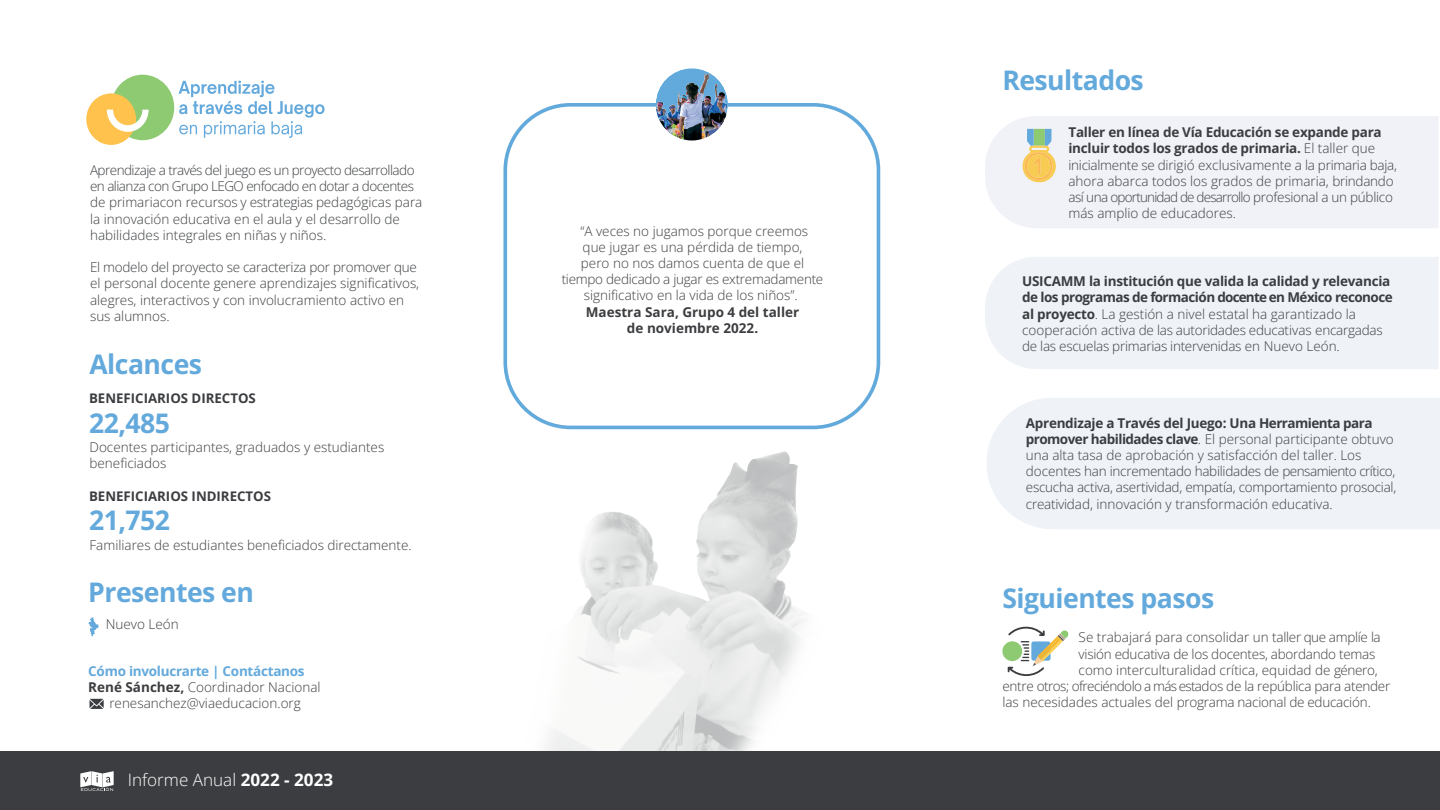
<style>
.page{position:relative;width:1440px;height:810px;background:#fff}
.page>*{position:absolute;margin:0;border:0;box-sizing:border-box;transform-origin:0 0}
.t1{font:700 27px "Open Sans";letter-spacing:-.02em;color:#63a9dc}
.t2{font:300 17.1px "Open Sans";color:#fff}
.t3{font:300 13.5px/16.2px "Open Sans";color:#3b3d40}
.t4{font:300 13.5px/16.2px "Open Sans";letter-spacing:-.02em;color:#3b3d40}
.t5{font:700 13.5px/16.2px "Open Sans";color:#3b3d40;text-align:center}
.t6{font:700 13.5px "Open Sans";letter-spacing:-.02em;color:#63a9dc}
.t7{font:700 13.27px "Open Sans";color:#3b3d40}
.s1{font-weight:700}
</style>
<div class="page">
<div style="left:985px;top:116px;width:453px;height:112px;background:#f1f2f8"></div>
<div style="left:985px;top:257px;width:453px;height:112px;background:#eff3f8"></div>
<div style="left:987px;top:398px;width:453px;height:131px;background:#eff3f8"></div>
<svg style="left:1002px;top:641px;width:20px;height:20px"></svg>
<svg style="left:1008px;top:626px;width:61px;height:50px"></svg>
<svg style="left:1022px;top:129px;width:35px;height:53px"></svg>
<svg style="left:88px;top:617px;width:11px;height:19px"></svg>
<div style="left:503px;top:103px;width:377px;height:326px;border:4px solid #62a9dc;border-radius:65px"></div>
<img style="left:636px;top:451px;width:162px;height:301px">
<img style="left:683px;top:503px;width:306px;height:249px">
<img style="left:366px;top:412px;width:270px;height:340px">
<div style="left:0;top:752px;width:1440px;height:58px;background:#3b3d40"></div>
<svg style="left:80px;top:771px;width:34px;height:20px"></svg>
<div style="left:111px;top:75px;width:63px;height:65px;background:#8eca72;border-radius:50%"></div>
<div style="left:86px;top:93px;width:50px;height:52px;background:#fec24d;border-radius:50%"></div>
<svg style="left:107px;top:110px;width:42px;height:22px"></svg>
<svg style="left:179px;top:81px;width:146px;height:57px"></svg>
<img style="left:656px;top:68px;width:72px;height:72px;border-radius:36px">
<svg style="left:90px;top:699px;width:14px;height:10px"></svg>
<p class="t4" style="left:90px;top:162px;width:334px">Aprendizaje a través del juego es un proyecto desarrollado en alianza con Grupo LEGO enfocado en dotar a docentes de primariacon recursos y estrategias pedagógicas para la innovación educativa en el aula y el desarrollo de habilidades integrales en niñas y niños.</p>
<p class="t3" style="left:90px;top:259px;width:331px">El modelo del proyecto se caracteriza por promover que el personal docente genere aprendizajes significativos, alegres, interactivos y con involucramiento activo en sus alumnos.</p>
<h1 class="t1" style="left:90px;top:345px;width:114px">Alcances</h1>
<p class="t7" style="left:89px;top:389px;width:168px">BENEFICIARIOS DIRECTOS</p>
<h1 class="t1" style="left:89px;top:404px;width:83px">22,485</h1>
<p class="t3" style="left:90px;top:438px;width:296px">Docentes participantes, graduados y estudiantes beneficiados</p>
<p class="t7" style="left:89px;top:487px;width:184px">BENEFICIARIOS INDIRECTOS</p>
<h1 class="t1" style="left:89px;top:502px;width:83px">21,752</h1>
<p class="t3" style="left:90px;top:536px;width:324px">Familiares de estudiantes beneficiados directamente.</p>
<h1 class="t1" style="left:88px;top:574px;width:167px">Presentes en</h1>
<p class="t3" style="left:106px;top:615px;width:75px">Nuevo León</p>
<p class="t6" style="left:88px;top:661px;width:218px">Cómo involucrarte | Contáctanos</p>
<p class="t3" style="left:88px;top:679px;width:234px"><span class="s1">René Sánchez,</span> Coordinador Nacional</p>
<p class="t3" style="left:109px;top:695px;width:193px">renesanchez@viaeducacion.org</p>
<p class="t2" style="left:128px;top:768px;width:207px">Informe Anual <span class="s1">2022 - 2023</span></p>
<p class="t3" style="left:562px;top:222px;width:263px;text-align:center">“A veces no jugamos porque creemos<br>que jugar es una pérdida de tiempo,<br>pero no nos damos cuenta de que el tiempo dedicado a jugar es extremadamente significativo en la vida de los niños”.</p>
<p class="t5" style="left:586px;top:303px;width:215px">Maestra Sara, Grupo 4 del taller de noviembre 2022.</p>
<h1 class="t1" style="left:1002px;top:62px;width:143px">Resultados</h1>
<p class="t4" style="left:1068px;top:124px;width:330px"><span class="s1">Taller en línea de Vía Educación se expande para incluir todos los grados de primaria.</span> El taller que inicialmente se dirigió exclusivamente a la primaria baja, ahora abarca todos los grados de primaria, brindando así una oportunidad de desarrollo profesional a un público más amplio de educadores.</p>
<p class="t3" style="left:1022px;top:273px;width:372px"><span class="s1">USICAMM la institución que valida la calidad y relevancia de los programas de formación docente en México reconoce al proyecto</span>. La gestión a nivel estatal ha garantizado la cooperación activa de las autoridades educativas encargadas de las escuelas primarias intervenidas en Nuevo León.</p>
<p class="t3" style="left:1026px;top:414px;width:372px"><span class="s1">Aprendizaje a Través del Juego: Una Herramienta para promover habilidades clave</span>. El personal participante obtuvo una alta tasa de aprobación y satisfacción del taller. Los docentes han incrementado habilidades de pensamiento crítico, escucha activa, asertividad, empatía, comportamiento prosocial, creatividad, innovación y transformación educativa.</p>
<h1 class="t1" style="left:1002px;top:579px;width:213px">Siguientes pasos</h1>
<p class="t3" style="left:1079px;top:629px;width:304px">Se trabajará para consolidar un taller que amplíe la</p>
<p class="t4" style="left:1079px;top:645px;width:298px">visión educativa de los docentes, abordando temas</p>
<p class="t3" style="left:1079px;top:661px;width:301px">como interculturalidad crítica, equidad de género,</p>
<p class="t4" style="left:1002px;top:678px;width:389px">entre otros; ofreciéndolo a más estados de la república para atender</p>
<p class="t3" style="left:1002px;top:694px;width:370px">las necesidades actuales del programa nacional de educación.</p>
</div>
